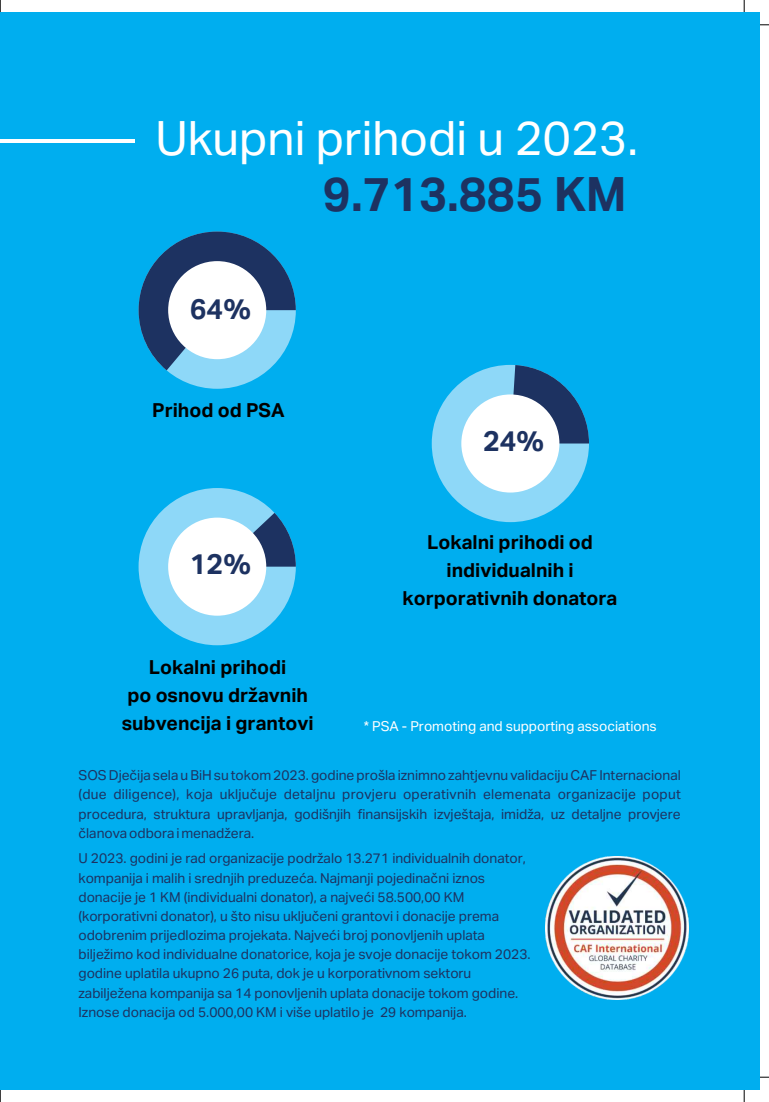
<style>
.page{position:relative;width:769px;height:1102px;background:#fff}
.page>*{position:absolute;margin:0;border:0;box-sizing:border-box;transform-origin:0 0}
.t1{font:47.5px "Aktiv Grotesk";color:#fff}
.t2{font:700 47.5px "Aktiv Grotesk";color:#1d3261}
.t3{font:700 28.38px "Aktiv Grotesk";color:#1d3261}
.t4{font:700 19.38px/28px "Aktiv Grotesk";color:#000;text-align:center}
.t5{font:13.75px/19.2px "Aktiv Grotesk";color:#1d3261;text-align:justify}
.t6{font:13.75px "Aktiv Grotesk";color:#fff}
</style>
<div class="page">
<svg style="left:744px;top:0;width:1px;height:12px"></svg>
<svg style="left:0;top:0;width:1px;height:12px"></svg>
<svg style="left:744px;top:1090px;width:1px;height:12px"></svg>
<svg style="left:0;top:1090px;width:1px;height:12px"></svg>
<div style="left:0;top:12px;width:759px;height:1078px;background:#00aeef"></div>
<hr style="left:0;top:139px;width:135px;height:3px;background:#fff">
<div style="left:139px;top:232px;width:157px;height:157px;background:#8ed8f8;border-radius:50%"></div>
<svg style="left:139px;top:232px;width:157px;height:138px"></svg>
<div style="left:168px;top:261px;width:98px;height:98px;background:#fff;border-radius:50%"></div>
<div style="left:432px;top:365px;width:157px;height:157px;background:#8ed8f8;border-radius:50%"></div>
<svg style="left:513px;top:365px;width:76px;height:79px"></svg>
<div style="left:461px;top:394px;width:98px;height:99px;background:#fff;border-radius:50%"></div>
<div style="left:139px;top:488px;width:157px;height:157px;background:#8ed8f8;border-radius:50%"></div>
<svg style="left:217px;top:513px;width:79px;height:54px"></svg>
<div style="left:168px;top:518px;width:98px;height:98px;background:#fff;border-radius:50%"></div>
<img style="left:545px;top:856px;width:144px;height:143px">
<h1 class="t1" style="left:155px;top:118px;width:484px">Ukupni prihodi u 2023.</h1>
<h1 class="t2" style="left:323px;top:174px;width:305px">9.713.885 KM</h1>
<h2 class="t3" style="left:190px;top:297px;width:63px">64%</h2>
<h3 class="t4" style="left:152px;top:398px;width:134px">Prihod od PSA</h3>
<h2 class="t3" style="left:190px;top:552px;width:63px">12%</h2>
<h3 class="t4" style="left:122px;top:655px;width:193px">Lokalni prihodi<br>po osnovu državnih subvencija i grantovi</h3>
<h2 class="t3" style="left:483px;top:429px;width:63px">24%</h2>
<h3 class="t4" style="left:403px;top:530px;width:216px">Lokalni prihodi od individualnih i korporativnih donatora</h3>
<p class="t6" style="left:364px;top:720px;width:294px">* PSA - Promoting and supporting associations</p>
<p class="t5" style="left:79px;top:767px;width:604px">SOS Dječija sela u BiH su tokom 2023. godine prošla iznimno zahtjevnu validaciju CAF Internacional (due diligence), koja uključuje detaljnu provjeru operativnih elemenata organizacije poput procedura, struktura upravljanja, godišnjih finansijskih izvještaja, imidža, uz detaljne provjere članova odbora i menadžera.</p>
<p class="t5" style="left:79px;top:850px;width:453px;text-align:left">U 2023. godini je rad organizacije podržalo 13.271 individualnih donator, kompanija i malih i srednjih preduzeća. Najmanji pojedinačni iznos donacije je 1 KM (individualni donator), a najveći 58.500,00 KM (korporativni donator), u što nisu uključeni grantovi i donacije prema odobrenim prijedlozima projekata. Najveći broj ponovljenih uplata bilježimo kod individualne donatorice, koja je svoje donacije tokom 2023. godine uplatila ukupno 26 puta, dok je u korporativnom sektoru zabilježena kompanija sa 14 ponovljenih uplata donacije tokom godine.<br>Iznose donacija od 5.000,00 KM i više uplatilo je 29 kompanija.</p>
</div>
